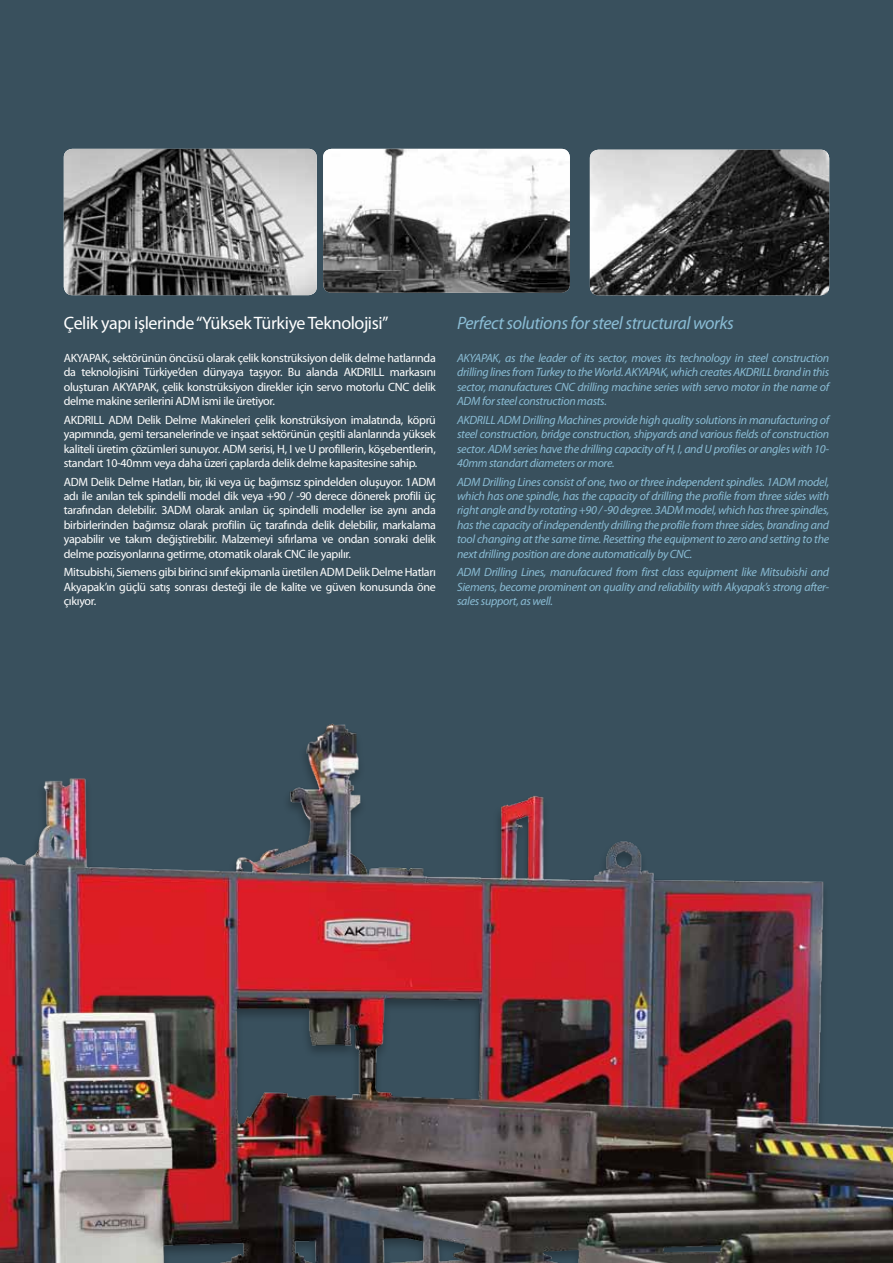
<style>
.page{position:relative;width:893px;height:1263px;background:#39505d}
.page>*{position:absolute;margin:0;border:0;box-sizing:border-box;transform-origin:0 0}
.t1{font:18px "Myriad Pro";letter-spacing:-.025em;color:#fff}
.t2{font:italic 18px "Myriad Pro";letter-spacing:-.025em;color:#8abcd4}
.t3{font:12px/14.4px "Myriad Pro";letter-spacing:-.025em;color:#fff;text-align:justify}
.t4{font:italic 12px/14.4px "Myriad Pro";letter-spacing:-.025em;color:#8abcd4;text-align:justify}
</style>
<div class="page">
<img style="left:590px;top:150px;width:239px;height:145px">
<img style="left:323px;top:149px;width:247px;height:144px">
<img style="left:64px;top:149px;width:253px;height:146px">
<img style="left:0;top:723px;width:893px;height:540px">
<h1 class="t1" style="left:64px;top:311px;width:326px">Çelik yapı işlerinde “Yüksek Türkiye Teknolojisi”</h1>
<h1 class="t2" style="left:457px;top:311px;width:278px">Perfect solutions for steel structural works</h1>
<p class="t3" style="left:64px;top:351px;width:374px">AKYAPAK, sektörünün öncüsü olarak çelik konstrüksiyon delik delme hatlarında da teknolojisini Türkiye’den dünyaya taşıyor. Bu alanda AKDRILL markasını oluşturan AKYAPAK, çelik konstrüksiyon direkler için servo motorlu CNC delik delme makine serilerini ADM ismi ile üretiyor.</p>
<p class="t3" style="left:64px;top:412px;width:374px">AKDRILL ADM Delik Delme Makineleri çelik konstrüksiyon imalatında, köprü yapımında, gemi tersanelerinde ve inşaat sektörünün çeşitli alanlarında yüksek kaliteli üretim çözümleri sunuyor. ADM serisi, H, I ve U profillerin, köşebentlerin, standart 10-40mm veya daha üzeri çaplarda delik delme kapasitesine sahip.</p>
<p class="t3" style="left:64px;top:474px;width:374px">ADM Delik Delme Hatları, bir, iki veya üç bağımsız spindelden oluşuyor. 1ADM adı ile anılan tek spindelli model dik veya +90 / -90 derece dönerek profili üç tarafından delebilir. 3ADM olarak anılan üç spindelli modeller ise aynı anda birbirlerinden bağımsız olarak profilin üç tarafında delik delebilir, markalama yapabilir ve takım değiştirebilir. Malzemeyi sıfırlama ve ondan sonraki delik delme pozisyonlarına getirme, otomatik olarak CNC ile yapılır.</p>
<p class="t3" style="left:64px;top:565px;width:374px">Mitsubishi, Siemens gibi birinci sınıf ekipmanla üretilen ADM Delik Delme Hatları Akyapak’ın güçlü satış sonrası desteği ile de kalite ve güven konusunda öne çıkıyor.</p>
<p class="t4" style="left:457px;top:350px;width:374px">AKYAPAK, as the leader of its sector, moves its technology in steel construction drilling lines from Turkey to the World. AKYAPAK, which creates AKDRILL brand in this sector, manufactures CNC drilling machine series with servo motor in the name of ADM for steel construction masts.</p>
<p class="t4" style="left:457px;top:412px;width:374px">AKDRILL ADM Drilling Machines provide high quality solutions in manufacturing of steel construction, bridge construction, shipyards and various fields of construction sector. ADM series have the drilling capacity of H, I, and U profiles or angles with 10- 40mm standart diameters or more.</p>
<p class="t4" style="left:457px;top:474px;width:374px">ADM Drilling Lines consist of one, two or three independent spindles. 1ADM model, which has one spindle, has the capacity of drilling the profile from three sides with right angle and by rotating +90 / -90 degree. 3ADM model, which has three spindles, has the capacity of independently drilling the profile from three sides, branding and tool changing at the same time. Resetting the equipment to zero and setting to the next drilling position are done automatically by CNC.</p>
<p class="t4" style="left:457px;top:565px;width:374px">ADM Drilling Lines, manufacured from first class equipment like Mitsubishi and Siemens, become prominent on quality and reliability with Akyapak’s strong after&shy;sales support, as well.</p>
</div>
